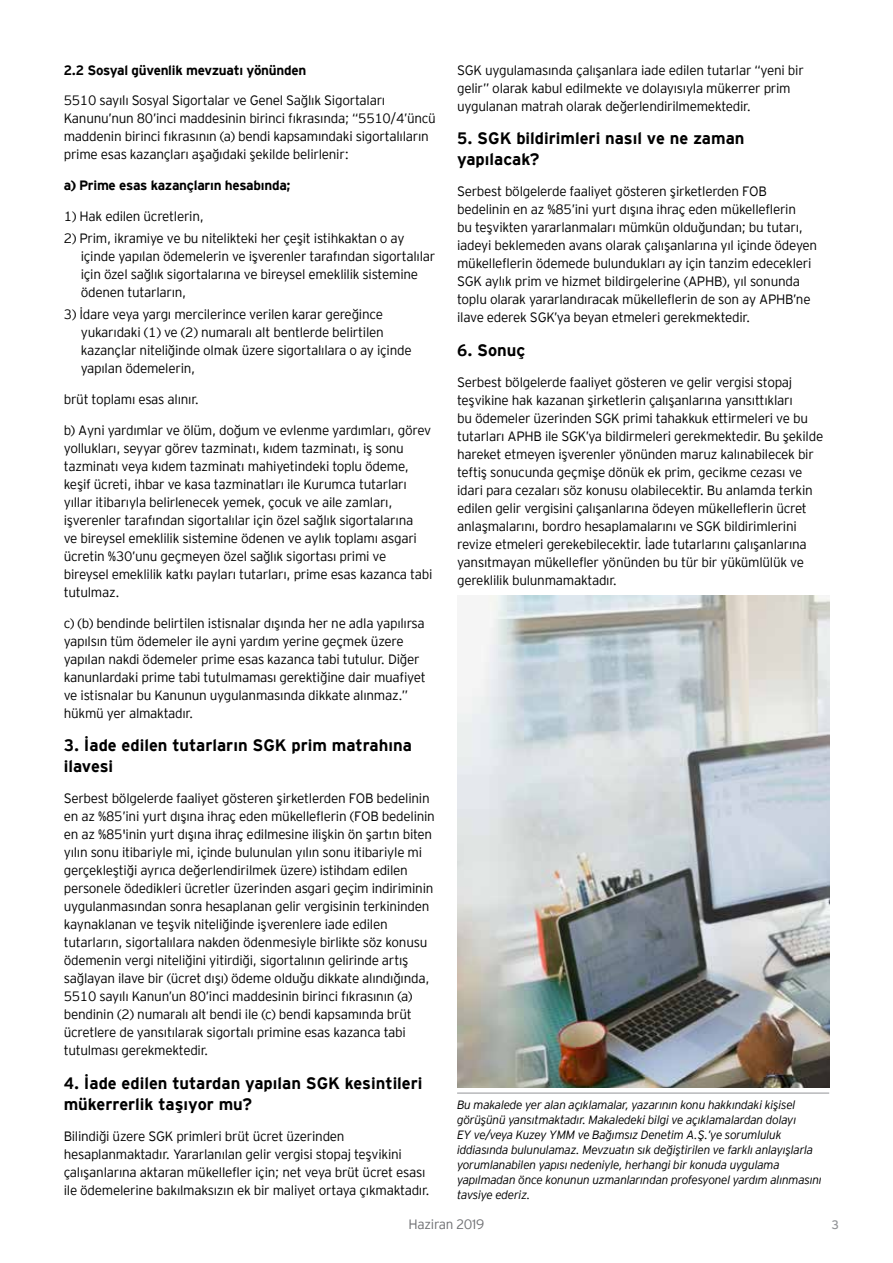
<style>
.page{position:relative;width:893px;height:1263px;background:#fff}
.page>*{position:absolute;margin:0;border:0;box-sizing:border-box;transform-origin:0 0}
.t1{font:700 16.5px/21px "EY Interstate";color:#000}
.t2{font:300 13.5px/18px "EY Interstate";letter-spacing:-.02em;color:#000}
.t3{font:700 13.5px "EY Interstate";letter-spacing:-.02em;color:#000}
.t4{font:300 13.5px "EY Interstate";letter-spacing:-.02em;color:#6d6e71}
.t5{font:12.3px "EY Interstate";color:#939598}
.t6{font:italic 300 12px/15px "EY Interstate";letter-spacing:-.025em;color:#000}
</style>
<div class="page">
<hr style="left:457px;top:1093px;width:372px;height:1px;background:#939598">
<img style="left:457px;top:595px;width:372px;height:493px">
<p class="t3" style="left:64px;top:60px;width:244px">2.2 Sosyal güvenlik mevzuatı yönünden</p>
<p class="t2" style="left:64px;top:91px;width:374px">5510 sayılı Sosyal Sigortalar ve Genel Sağlık Sigortaları Kanunu’nun 80’inci maddesinin birinci fıkrasında; “5510/4’üncü maddenin birinci fıkrasının (a) bendi kapsamındaki sigortalıların prime esas kazançları aşağıdaki şekilde belirlenir:</p>
<p class="t3" style="left:64px;top:176px;width:228px">a) Prime esas kazançların hesabında;</p>
<p class="t2" style="left:64px;top:206px;width:142px">1) Hak edilen ücretlerin,</p>
<p class="t2" style="left:81px;top:229px;width:356px;text-indent:-17px">2) Prim, ikramiye ve bu nitelikteki her çeşit istihkaktan o ay içinde yapılan ödemelerin ve işverenler tarafından sigortalılar için özel sağlık sigortalarına ve bireysel emeklilik sistemine ödenen tutarların,</p>
<p class="t2" style="left:81px;top:305px;width:332px;text-indent:-17px">3) İdare veya yargı mercilerince verilen karar gereğince yukarıdaki (1) ve (2) numaralı alt bentlerde belirtilen kazançlar niteliğinde olmak üzere sigortalılara o ay içinde yapılan ödemelerin,</p>
<p class="t2" style="left:64px;top:389px;width:137px">brüt toplamı esas alınır.</p>
<p class="t2" style="left:64px;top:420px;width:370px">b) Ayni yardımlar ve ölüm, doğum ve evlenme yardımları, görev yollukları, seyyar görev tazminatı, kıdem tazminatı, iş sonu tazminatı veya kıdem tazminatı mahiyetindeki toplu ödeme, keşif ücreti, ihbar ve kasa tazminatları ile Kurumca tutarları yıllar itibarıyla belirlenecek yemek, çocuk ve aile zamları, işverenler tarafından sigortalılar için özel sağlık sigortalarına<br>ve bireysel emeklilik sistemine ödenen ve aylık toplamı asgari ücretin %30’unu geçmeyen özel sağlık sigortası primi ve bireysel emeklilik katkı payları tutarları, prime esas kazanca tabi tutulmaz.</p>
<p class="t2" style="left:64px;top:613px;width:363px">c) (b) bendinde belirtilen istisnalar dışında her ne adla yapılırsa yapılsın tüm ödemeler ile ayni yardım yerine geçmek üzere yapılan nakdi ödemeler prime esas kazanca tabi tutulur. Diğer kanunlardaki prime tabi tutulmaması gerektiğine dair muafiyet ve istisnalar bu Kanunun uygulanmasında dikkate alınmaz.” hükmü yer almaktadır.</p>
<p class="t1" style="left:64px;top:734px;width:350px">3. İade edilen tutarların SGK prim matrahına ilavesi</p>
<p class="t2" style="left:64px;top:789px;width:373px">Serbest bölgelerde faaliyet gösteren şirketlerden FOB bedelinin en az %85’ini yurt dışına ihraç eden mükelleflerin (FOB bedelinin en az %85'inin yurt dışına ihraç edilmesine ilişkin ön şartın biten yılın sonu itibariyle mi, içinde bulunulan yılın sonu itibariyle mi gerçekleştiği ayrıca değerlendirilmek üzere) istihdam edilen personele ödedikleri ücretler üzerinden asgari geçim indiriminin uygulanmasından sonra hesaplanan gelir vergisinin terkininden kaynaklanan ve teşvik niteliğinde işverenlere iade edilen tutarların, sigortalılara nakden ödenmesiyle birlikte söz konusu ödemenin vergi niteliğini yitirdiği, sigortalının gelirinde artış sağlayan ilave bir (ücret dışı) ödeme olduğu dikkate alındığında, 5510 sayılı Kanun’un 80’inci maddesinin birinci fıkrasının (a) bendinin (2) numaralı alt bendi ile (c) bendi kapsamında brüt ücretlere de yansıtılarak sigortalı primine esas kazanca tabi tutulması gerekmektedir.</p>
<p class="t1" style="left:64px;top:1071px;width:360px">4. İade edilen tutardan yapılan SGK kesintileri mükerrerlik taşıyor mu?</p>
<p class="t2" style="left:64px;top:1126px;width:368px">Bilindiği üzere SGK primleri brüt ücret üzerinden hesaplanmaktadır. Yararlanılan gelir vergisi stopaj teşvikini çalışanlarına aktaran mükellefler için; net veya brüt ücret esası ile ödemelerine bakılmaksızın ek bir maliyet ortaya çıkmaktadır.</p>
<p class="t2" style="left:457px;top:60px;width:348px">SGK uygulamasında çalışanlara iade edilen tutarlar “yeni bir gelir” olarak kabul edilmekte ve dolayısıyla mükerrer prim uygulanan matrah olarak değerlendirilmemektedir.</p>
<p class="t1" style="left:457px;top:127px;width:289px">5. SGK bildirimleri nasıl ve ne zaman yapılacak?</p>
<p class="t2" style="left:457px;top:182px;width:362px">Serbest bölgelerde faaliyet gösteren şirketlerden FOB bedelinin en az %85’ini yurt dışına ihraç eden mükelleflerin<br>bu teşvikten yararlanmaları mümkün olduğundan; bu tutarı, iadeyi beklemeden avans olarak çalışanlarına yıl içinde ödeyen mükelleflerin ödemede bulundukları ay için tanzim edecekleri SGK aylık prim ve hizmet bildirgelerine (APHB), yıl sonunda toplu olarak yararlandıracak mükelleflerin de son ay APHB’ne ilave ederek SGK’ya beyan etmeleri gerekmektedir.</p>
<p class="t1" style="left:457px;top:338px;width:70px">6. Sonuç</p>
<p class="t2" style="left:457px;top:372px;width:368px">Serbest bölgelerde faaliyet gösteren ve gelir vergisi stopaj teşvikine hak kazanan şirketlerin çalışanlarına yansıttıkları<br>bu ödemeler üzerinden SGK primi tahakkuk ettirmeleri ve bu tutarları APHB ile SGK’ya bildirmeleri gerekmektedir. Bu şekilde hareket etmeyen işverenler yönünden maruz kalınabilecek bir teftiş sonucunda geçmişe dönük ek prim, gecikme cezası ve idari para cezaları söz konusu olabilecektir. Bu anlamda terkin edilen gelir vergisini çalışanlarına ödeyen mükelleflerin ücret anlaşmalarını, bordro hesaplamalarını ve SGK bildirimlerini revize etmeleri gerekebilecektir. İade tutarlarını çalışanlarına yansıtmayan mükellefler yönünden bu tür bir yükümlülük ve gereklilik bulunmamaktadır.</p>
<p class="t6" style="left:457px;top:1097px;width:366px">Bu makalede yer alan açıklamalar, yazarının konu hakkındaki kişisel görüşünü yansıtmaktadır. Makaledeki bilgi ve açıklamalardan dolayı<br>EY ve/veya Kuzey YMM ve Bağımsız Denetim A.Ş.’ye sorumluluk iddiasında bulunulamaz. Mevzuatın sık değiştirilen ve farklı anlayışlarla yorumlanabilen yapısı nedeniyle, herhangi bir konuda uygulama yapılmadan önce konunun uzmanlarından profesyonel yardım alınmasını tavsiye ederiz.</p>
<p class="t4" style="left:408px;top:1215px;width:77px">Haziran 2019</p>
<p class="t5" style="left:831px;top:1215px;width:9px">3</p>
</div>
